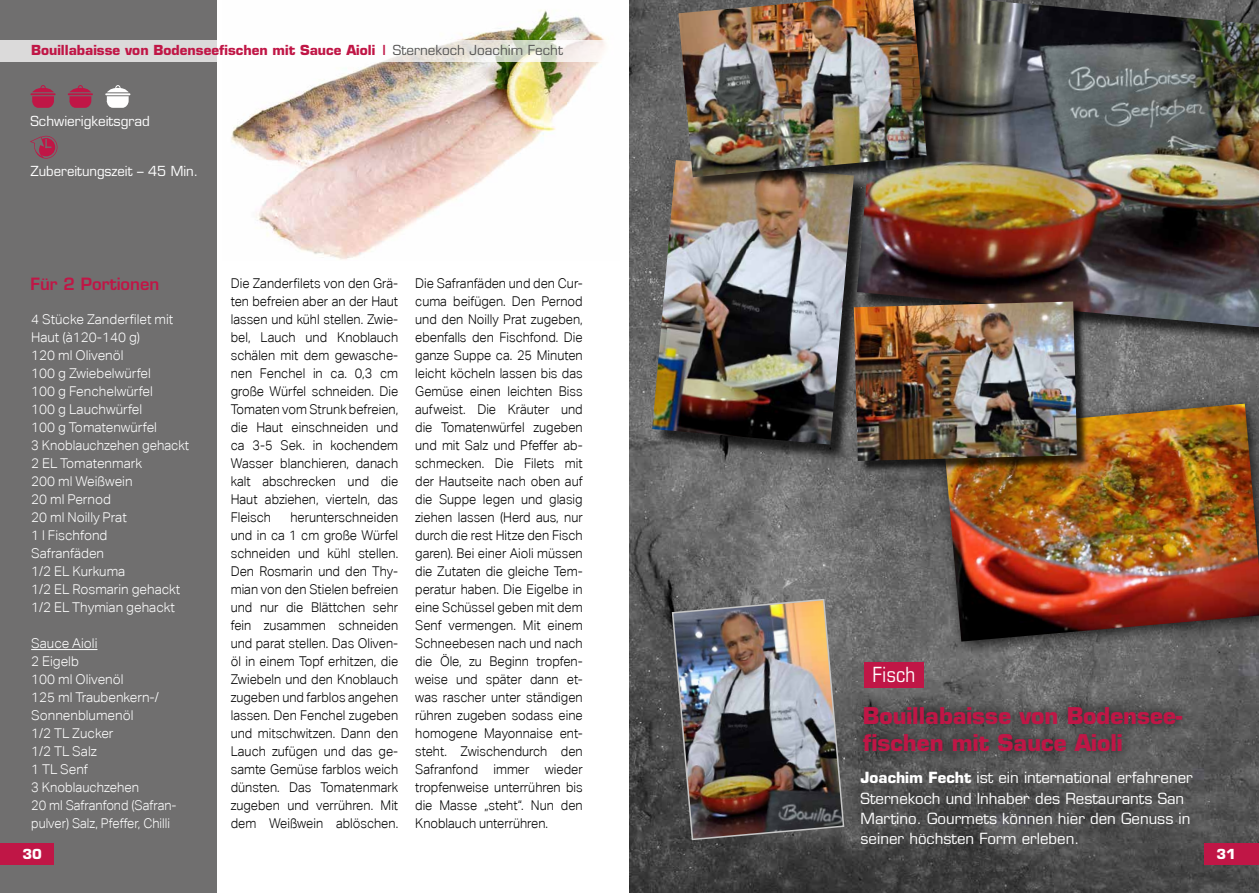
<style>
.page{position:relative;width:1259px;height:893px;background:#fff}
.page>*{position:absolute;margin:0;border:0;box-sizing:border-box;transform-origin:0 0}
.t1{font:700 22.5px/27px "Eurostile";color:#c01646}
.t2{font:condensed 21px "Eurostile";color:#fff}
.t3{font:600 16.5px "Eurostile";color:#c01646}
.t4{font:15px/20.2px "Eurostile";color:#fff}
.t5{font:300 13.5px/18px "Aktiv Grotesk";color:#000;text-align:justify;scale:.95 1}
.t6{font:300 13.5px/18px "Aktiv Grotesk";color:#fff}
.t7{font:700 13.5px "Eurostile";color:#c01646}
.t8{font:13.5px "Eurostile";color:#fff}
.t9{font:700 13.5px "Eurostile";color:#fff}
.s1{font-weight:400;color:#575756}
.s2{font-weight:700}
</style>
<div class="page">
<div style="left:0;top:0;width:217px;height:893px;background:#706f6f"></div>
<hr style="left:105px;top:93px;width:25px;height:2px;background:#fff">
<svg style="left:107px;top:85px;width:22px;height:23px"></svg>
<img style="left:231px;top:10px;width:375px;height:250px">
<svg style="left:0;top:40px;width:606px;height:22px"></svg>
<img style="left:629px;top:0;width:630px;height:893px">
<svg style="left:30px;top:136px;width:27px;height:23px"></svg>
<hr style="left:68px;top:93px;width:25px;height:2px;background:#c01646">
<svg style="left:70px;top:85px;width:21px;height:23px"></svg>
<hr style="left:30px;top:93px;width:26px;height:2px;background:#c01646">
<svg style="left:32px;top:85px;width:22px;height:23px"></svg>
<hr style="left:31px;top:649px;width:66px;height:1px;background:#fff">
<div style="left:850px;top:693px;width:345px;height:72px;background:#000;opacity:.75"></div>
<div style="left:864px;top:662px;width:59px;height:25px;background:#c01646"></div>
<div style="left:1204px;top:843px;width:55px;height:21px;background:#c01646"></div>
<div style="left:0;top:843px;width:54px;height:21px;background:#c01646"></div>
<img style="left:671px;top:598px;width:174px;height:243px">
<div style="left:859px;top:0;width:400px;height:348px;background:#000;opacity:.75"></div>
<img style="left:871px;top:0;width:388px;height:327px">
<div style="left:932px;top:393px;width:327px;height:265px;background:#000;opacity:.75"></div>
<img style="left:943px;top:404px;width:316px;height:238px">
<div style="left:655px;top:163px;width:216px;height:299px;background:#000;opacity:.75"></div>
<img style="left:652px;top:160px;width:202px;height:285px">
<div style="left:855px;top:303px;width:234px;height:170px;background:#000;opacity:.75"></div>
<img style="left:854px;top:301px;width:223px;height:160px">
<div style="left:680px;top:0;width:259px;height:190px;background:#000;opacity:.75"></div>
<img style="left:678px;top:0;width:249px;height:177px">
<p class="t7" style="left:31px;top:42px;width:533px">Bouillabaisse von Bodenseefischen mit Sauce Aioli | <span class="s1">Sternekoch Joachim Fecht</span></p>
<p class="t8" style="left:30px;top:113px;width:121px">Schwierigkeitsgrad</p>
<p class="t8" style="left:30px;top:163px;width:169px">Zubereitungszeit – 45 Min.</p>
<p class="t3" style="left:30px;top:273px;width:130px">Für 2 Portionen</p>
<p class="t6" style="left:31px;top:310px;width:160px">4 Stücke Zanderfilet mit<br>Haut (à120-140 g)<br>120 ml Olivenöl<br>100 g Zwiebelwürfel<br>100 g Fenchelwürfel<br>100 g Lauchwürfel<br>100 g Tomatenwürfel<br>3 Knoblauchzehen gehackt<br>2 EL Tomatenmark<br>200 ml Weißwein<br>20 ml Pernod<br>20 ml Noilly Prat<br>1 l Fischfond<br>Safranfäden<br>1/2 EL Kurkuma<br>1/2 EL Rosmarin gehackt<br>1/2 EL Thymian gehackt</p>
<p class="t6" style="left:31px;top:634px;width:147px">Sauce Aioli<br>2 Eigelb<br>100 ml Olivenöl<br>125 ml Traubenkern-/<br>Sonnenblumenöl<br>1/2 TL Zucker<br>1/2 TL Salz<br>1 TL Senf<br>3 Knoblauchzehen<br>20 ml Safranfond (Safran&shy;pulver) Salz, Pfeffer, Chilli</p>
<p class="t5" style="left:231px;top:274px;width:178px">Die Zanderfilets von den Grä&shy;ten befreien aber an der Haut lassen und kühl stellen. Zwie&shy;bel, Lauch und Knoblauch schälen mit dem gewasche&shy;nen Fenchel in ca. 0,3 cm große Würfel schneiden. Die Tomaten vom Strunk befreien, die Haut einschneiden und ca 3-5 Sek. in kochendem Wasser blanchieren, danach kalt abschrecken und die Haut abziehen, vierteln, das Fleisch</p>
<p class="t5" style="left:231px;top:508px;width:178px;text-indent:60px">herunterschneiden und in ca 1 cm große Würfel schneiden und kühl stellen.<br>Den Rosmarin und den Thy&shy;mian von den Stielen befreien und nur die Blättchen sehr fein zusammen schneiden und parat stellen. Das Oliven&shy;öl in einem Topf erhitzen, die Zwiebeln und den Knoblauch zugeben und farblos angehen lassen. Den Fenchel zugeben und mitschwitzen. Dann den Lauch zufügen und das ge&shy;samte Gemüse farblos weich dünsten. Das Tomatenmark zugeben und verrühren. Mit dem Weißwein ablöschen.</p>
<p class="t5" style="left:415px;top:274px;width:178px">Die Safranfäden und den Cur&shy;cuma beifügen. Den Pernod und den Noilly Prat zugeben, ebenfalls den Fischfond. Die ganze Suppe ca. 25 Minuten leicht köcheln lassen bis das Gemüse einen leichten Biss aufweist. Die Kräuter und die Tomatenwürfel zugeben und mit Salz und Pfeffer ab&shy;schmecken. Die Filets mit der Hautseite nach oben auf die Suppe legen und glasig ziehen lassen (Herd aus, nur durch die rest Hitze den Fisch garen). Bei einer Aioli müssen die Zutaten die gleiche Tem&shy;peratur haben. Die Eigelbe in eine Schüssel geben mit dem Senf vermengen. Mit einem Schneebesen nach und nach die Öle, zu Beginn tropfen&shy;weise und später dann et&shy;was rascher unter ständigen rühren zugeben sodass eine homogene Mayonnaise ent&shy;steht. Zwischendurch den Safranfond immer wieder tropfenweise unterrühren bis die Masse „steht“. Nun den Knoblauch unterrühren.</p>
<h2 class="t2" style="left:872px;top:662px;width:44px">Fisch</h2>
<h1 class="t1" style="left:862px;top:702px;width:321px">Bouillabaisse von Bodensee&shy;fischen mit Sauce Aioli</h1>
<p class="t4" style="left:860px;top:768px;width:334px"><span class="s2">Joachim Fecht</span> ist ein international erfahrener Sternekoch und Inhaber des Restaurants San Martino. Gourmets können hier den Genuss in seiner höchsten Form erleben.</p>
<p class="t9" style="left:23px;top:846px;width:21px">30</p>
<p class="t9" style="left:1216px;top:846px;width:21px">31</p>
</div>
